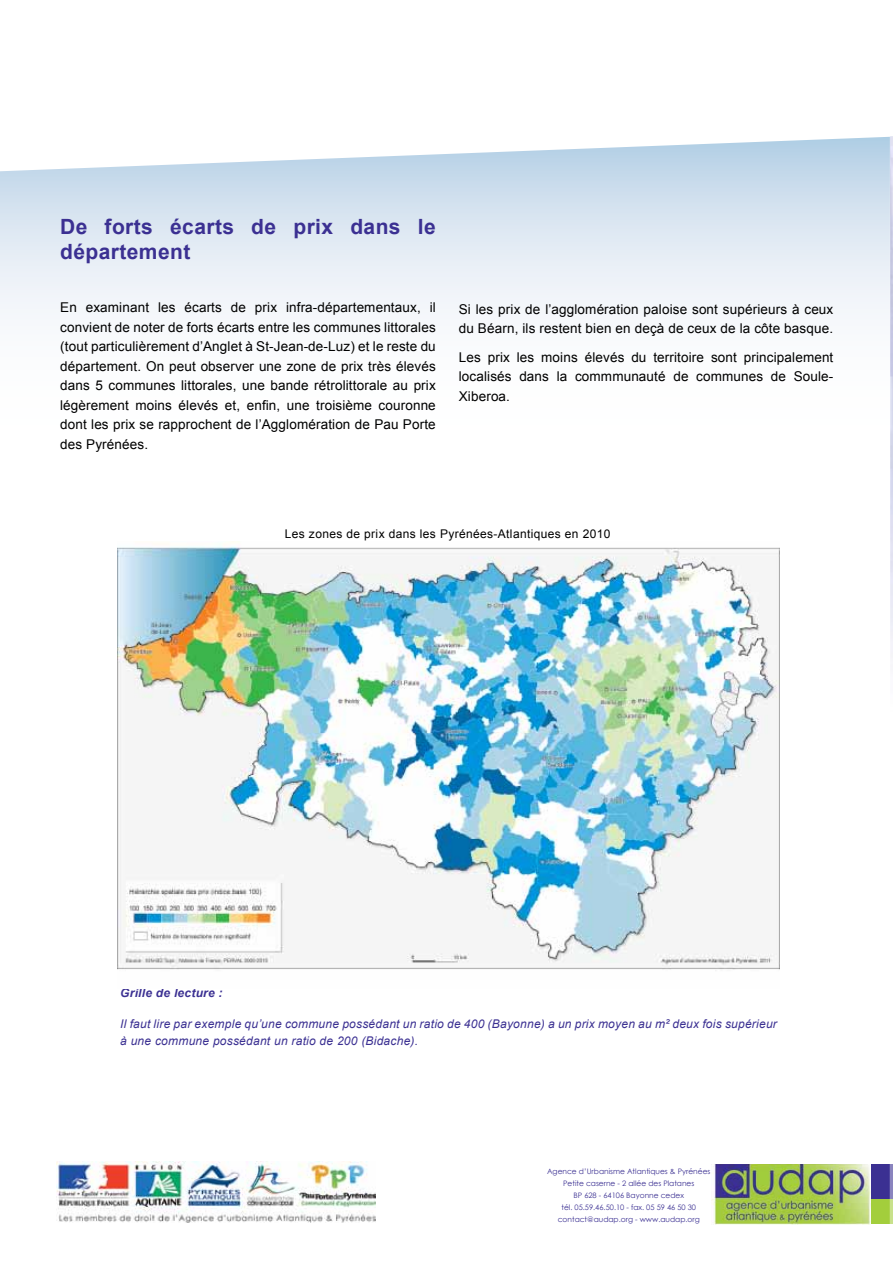
<style>
.page{position:relative;width:893px;height:1263px;background:#fff}
.page>*{position:absolute;margin:0;border:0;box-sizing:border-box;transform-origin:0 0}
.t1{font:700 21px/25.2px "Arial";letter-spacing:.02em;color:#3b3092}
.t2{font:13.5px/19.5px "Arial";letter-spacing:.01em;color:#000;text-align:justify}
.t3{font:italic 12px/16.5px "Arial";letter-spacing:.02em;color:#3b3092}
.t4{font:12px "Arial";letter-spacing:.03em;color:#000}
.t5{font:italic 700 12px "Arial";letter-spacing:.02em;color:#3b3092}
.t6{font:7.5px/12px "Century Gothic";color:#3b3092;text-align:center}
</style>
<div class="page">
<svg style="left:0;top:136px;width:890px;height:179px"></svg>
<div style="left:870px;top:1164px;width:23px;height:36px;background:#3b3092"></div>
<div style="left:870px;top:1199px;width:23px;height:24px;background:#a3ce3c"></div>
<svg style="left:890px;top:136px;width:3px;height:1088px"></svg>
<img style="left:711px;top:1164px;width:160px;height:61px">
<img style="left:56px;top:1161px;width:319px;height:62px">
<img style="left:117px;top:541px;width:663px;height:430px">
<h1 class="t1" style="left:60px;top:214px;width:377px">De forts écarts de prix dans le département</h1>
<p class="t2" style="left:60px;top:298px;width:377px">En examinant les écarts de prix infra-départementaux, il convient de noter de forts écarts entre les communes littorales (tout particulièrement d’Anglet à St-Jean-de-Luz) et le reste du département. On peut observer une zone de prix très élevés dans 5 communes littorales, une bande rétrolittorale au prix légèrement moins élevés et, enfin, une troisième couronne dont les prix se rapprochent de l’Agglomération de Pau Porte des Pyrénées.</p>
<p class="t2" style="left:459px;top:299px;width:376px">Si les prix de l’agglomération paloise sont supérieurs à ceux du Béarn, ils restent bien en deçà de ceux de la côte basque.</p>
<p class="t2" style="left:459px;top:347px;width:376px">Les prix les moins élevés du territoire sont principalement localisés dans la commmunauté de communes de Soule-Xiberoa.</p>
<p class="t4" style="left:285px;top:526px;width:327px">Les zones de prix dans les Pyrénées-Atlantiques en 2010</p>
<p class="t5" style="left:120px;top:985px;width:104px">Grille de lecture :</p>
<p class="t3" style="left:120px;top:1016px;width:658px">Il faut lire par exemple qu’une commune possédant un ratio de 400 (Bayonne) a un prix moyen au m² deux fois supérieur à une commune possédant un ratio de 200 (Bidache).</p>
<p class="t6" style="left:547px;top:1165px;width:165px">Agence d’Urbanisme Atlantiques &amp; Pyrénées Petite caserne - 2 allée des Platanes<br>BP 628 - 64106 Bayonne cedex<br>tél. 05.59.46.50.10 - fax. 05 59 46 50 30 contact@audap.org - www.audap.org</p>
</div>
